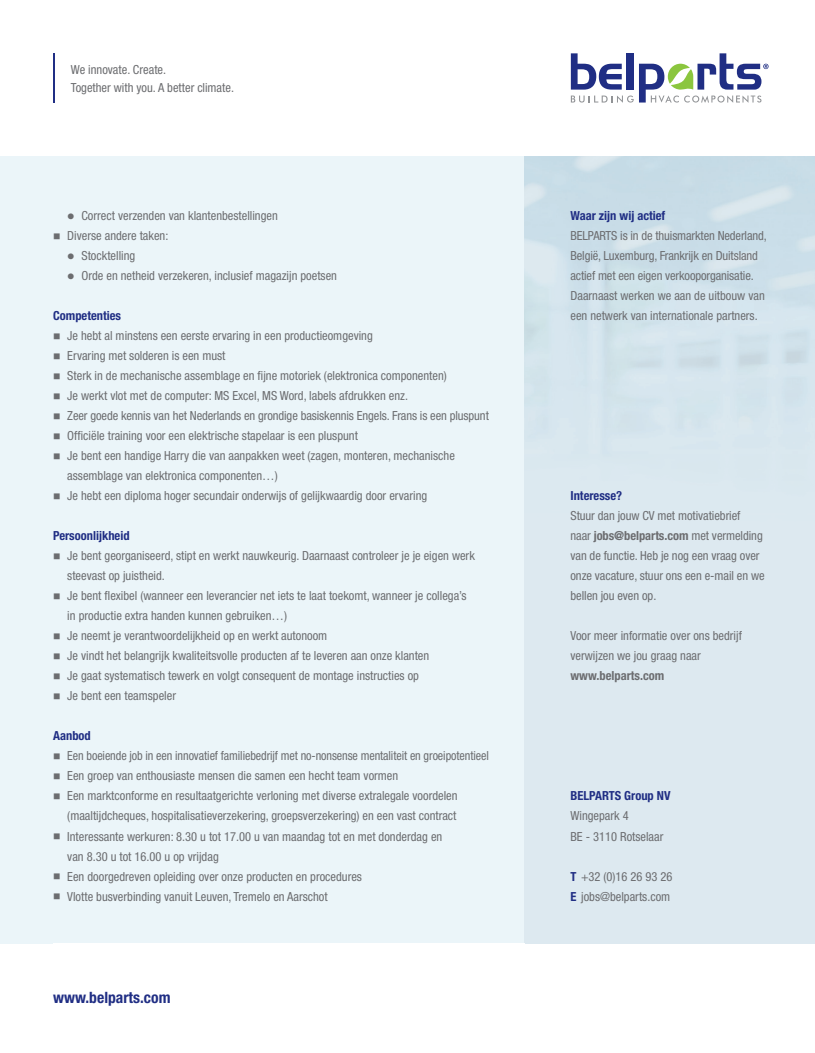
<style>
.page{position:relative;width:815px;height:1053px;background:#fff}
.page>*{position:absolute;margin:0;border:0;box-sizing:border-box;transform-origin:0 0}
.t1{font:700 condensed 15.62px "Helvetica Neue";color:#202e84}
.t2{font:condensed 12.5px/20px "Helvetica Neue";color:#6c6d70}
.t3{font:700 condensed 12.5px "Helvetica Neue";color:#202e84}
.t4{font:700 condensed 12.5px "Helvetica Neue";color:#6c6d70}
.s1{font-weight:700}
.s2{font-weight:700;color:#202e84}
</style>
<div class="page">
<div style="left:0;top:156px;width:524px;height:787px;background:#ebf5f9"></div>
<div style="left:524px;top:156px;width:291px;height:787px;background:linear-gradient(to bottom,#cee0ea,#e2ecf2)"></div>
<svg style="left:571px;top:53px;width:198px;height:50px"></svg>
<hr style="left:53px;top:53px;width:1px;height:50px;background:#202e84">
<p class="t2" style="left:71px;top:60px;width:165px;line-height:18.8px">We innovate. Create.<br>Together with you. A better climate.</p>
<p class="t2" style="left:67px;top:206px;width:212px">● Correct verzenden van klantenbestellingen</p>
<p class="t2" style="left:53px;top:226px;width:117px">■ Diverse andere taken:</p>
<p class="t2" style="left:67px;top:246px;width:70px">● Stocktelling</p>
<p class="t2" style="left:67px;top:266px;width:271px">● Orde en netheid verzekeren, inclusief magazijn poetsen</p>
<p class="t3" style="left:53px;top:308px;width:70px">Competenties</p>
<p class="t2" style="left:53px;top:326px;width:321px">■ Je hebt al minstens een eerste ervaring in een productieomgeving</p>
<p class="t2" style="left:53px;top:346px;width:174px">■ Ervaring met solderen is een must</p>
<p class="t2" style="left:53px;top:366px;width:395px">■ Sterk in de mechanische assemblage en fijne motoriek (elektronica componenten)</p>
<p class="t2" style="left:53px;top:386px;width:356px">■ Je werkt vlot met de computer: MS Excel, MS Word, labels afdrukken enz.</p>
<p class="t2" style="left:53px;top:406px;width:437px">■ Zeer goede kennis van het Nederlands en grondige basiskennis Engels. Frans is een pluspunt</p>
<p class="t2" style="left:53px;top:426px;width:306px">■ Officiële training voor een elektrische stapelaar is een pluspunt</p>
<p class="t2" style="left:67px;top:446px;width:389px;text-indent:-14px">■ Je bent een handige Harry die van aanpakken weet (zagen, monteren, mechanische assemblage van elektronica componenten…)</p>
<p class="t2" style="left:53px;top:486px;width:376px">■ Je hebt een diploma hoger secundair onderwijs of gelijkwaardig door ervaring</p>
<p class="t3" style="left:53px;top:528px;width:78px">Persoonlijkheid</p>
<p class="t2" style="left:67px;top:546px;width:409px;text-indent:-14px">■ Je bent georganiseerd, stipt en werkt nauwkeurig. Daarnaast controleer je je eigen werk steevast op juistheid.</p>
<p class="t2" style="left:67px;top:586px;width:401px;text-indent:-14px">■ Je bent flexibel (wanneer een leverancier net iets te laat toekomt, wanneer je collega’s in productie extra handen kunnen gebruiken…)</p>
<p class="t2" style="left:53px;top:626px;width:276px">■ Je neemt je verantwoordelijkheid op en werkt autonoom</p>
<p class="t2" style="left:53px;top:646px;width:378px">■ Je vindt het belangrijk kwaliteitsvolle producten af te leveren aan onze klanten</p>
<p class="t2" style="left:53px;top:666px;width:367px">■ Je gaat systematisch tewerk en volgt consequent de montage instructies op</p>
<p class="t2" style="left:53px;top:686px;width:124px">■ Je bent een teamspeler</p>
<p class="t3" style="left:53px;top:728px;width:39px">Aanbod</p>
<p class="t2" style="left:53px;top:746px;width:437px">■ Een boeiende job in een innovatief familiebedrijf met no-nonsense mentaliteit en groeipotentieel</p>
<p class="t2" style="left:53px;top:766px;width:347px">■ Een groep van enthousiaste mensen die samen een hecht team vormen</p>
<p class="t2" style="left:53px;top:786px;width:406px;text-align:right">■ Een marktconforme en resultaatgerichte verloning met diverse extralegale voordelen (maaltijdcheques, hospitalisatieverzekering, groepsverzekering) en een vast contract</p>
<p class="t2" style="left:67px;top:826px;width:377px;text-indent:-14px">■ Interessante werkuren: 8.30 u tot 17.00 u van maandag tot en met donderdag en van 8.30 u tot 16.00 u op vrijdag</p>
<p class="t2" style="left:53px;top:866px;width:310px">■ Een doorgedreven opleiding over onze producten en procedures</p>
<p class="t2" style="left:53px;top:886px;width:276px">■ Vlotte busverbinding vanuit Leuven, Tremelo en Aarschot</p>
<p class="t1" style="left:53px;top:988px;width:119px">www.belparts.com</p>
<p class="t3" style="left:570px;top:208px;width:96px">Waar zijn wij actief</p>
<p class="t2" style="left:570px;top:226px;width:198px">BELPARTS is in de thuismarkten Nederland, België, Luxemburg, Frankrijk en Duitsland actief met een eigen verkooporganisatie.<br>Daarnaast werken we aan de uitbouw van een netwerk van internationale partners.</p>
<p class="t3" style="left:570px;top:488px;width:53px">Interesse?</p>
<p class="t2" style="left:570px;top:506px;width:196px">Stuur dan jouw CV met motivatiebrief<br>naar <span class="s1">jobs@belparts.com</span> met vermelding van de functie. Heb je nog een vraag over onze vacature, stuur ons een e-mail en we bellen jou even op.</p>
<p class="t2" style="left:570px;top:626px;width:173px">Voor meer informatie over ons bedrijf verwijzen we jou graag naar</p>
<p class="t4" style="left:570px;top:668px;width:95px">www.belparts.com</p>
<p class="t3" style="left:570px;top:788px;width:102px">BELPARTS Group NV</p>
<p class="t2" style="left:570px;top:806px;width:94px">Wingepark 4<br>BE - 3110 Rotselaar</p>
<p class="t2" style="left:570px;top:866px;width:104px"><span class="s2">T</span> +32 (0)16 26 93 26<br><span class="s2">E</span> jobs@belparts.com</p>
</div>
